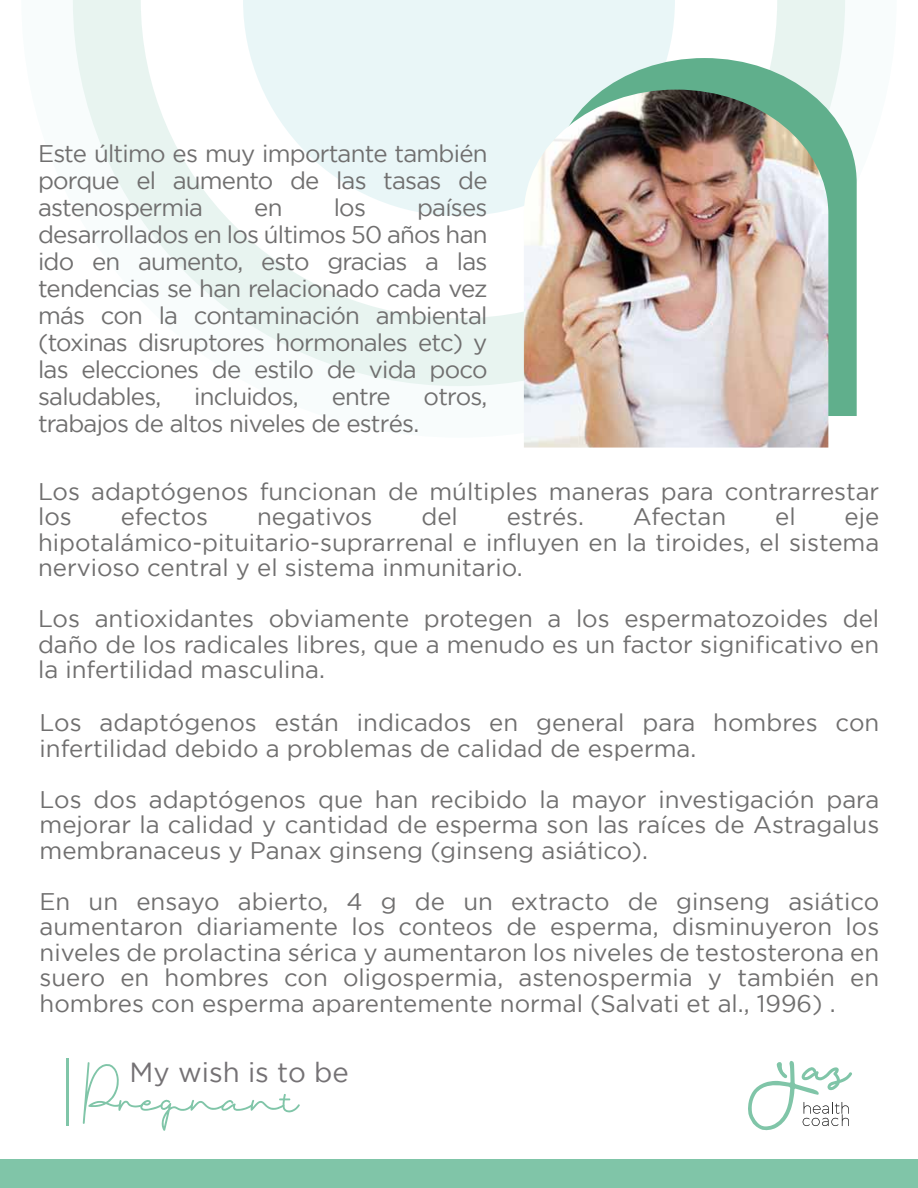
<style>
.page{position:relative;width:918px;height:1188px;background:#fff}
.page>*{position:absolute;margin:0;border:0;box-sizing:border-box;transform-origin:0 0}
.t1{font:63.3px "Badriyah Two";color:#80c5a8}
.t2{font:27.6px "Gotham";color:#747174}
.t3{font:24px/25.5px "Gotham";color:#706f6f;text-align:justify}
.t4{font:24px "Gotham";letter-spacing:-.03em;color:#706f6f}
</style>
<div class="page">
<svg style="left:73px;top:0;width:772px;height:386px;fill:#e8f4f0"></svg>
<svg style="left:141px;top:0;width:636px;height:318px"></svg>
<svg style="left:243px;top:0;width:432px;height:216px;fill:#e9f6f7"></svg>
<svg style="left:748px;top:1061px;width:104px;height:70px"></svg>
<hr style="left:66px;top:1059px;width:2px;height:67px;background:#80c5a8">
<div style="left:0;top:1160px;width:918px;height:28px;background:#80c5a8"></div>
<svg style="left:552px;top:58px;width:305px;height:358px;fill:#60af8c"></svg>
<img style="left:524px;top:90px;width:304px;height:358px">
<p class="t3" style="left:38px;top:140px;width:451px;line-height:27px">Este último es muy importante también porque el aumento de las tasas de astenospermia</p>
<p class="t3" style="left:38px;top:194px;width:451px;line-height:27px;text-indent:379px">países desarrollados en los últimos 50 años han ido en aumento, esto gracias a las tendencias se han relacionado cada vez más con la contaminación ambiental (toxinas disruptores hormonales etc) y las elecciones de estilo de vida poco saludables,</p>
<p class="t3" style="left:254px;top:195px;width:30px">en</p>
<p class="t3" style="left:334px;top:195px;width:34px">los</p>
<p class="t4" style="left:194px;top:384px;width:106px">incluidos,</p>
<p class="t3" style="left:332px;top:384px;width:61px">entre</p>
<p class="t3" style="left:424px;top:384px;width:65px">otros,</p>
<p class="t4" style="left:38px;top:411px;width:383px">trabajos de altos niveles de estrés.</p>
<p class="t3" style="left:38px;top:478px;width:843px">Los adaptógenos funcionan de múltiples maneras para contrarrestar los</p>
<p class="t3" style="left:121px;top:504px;width:89px">efectos</p>
<p class="t3" style="left:257px;top:504px;width:117px">negativos</p>
<p class="t3" style="left:421px;top:504px;width:38px">del</p>
<p class="t3" style="left:507px;top:504px;width:79px">estrés.</p>
<p class="t3" style="left:633px;top:504px;width:95px">Afectan</p>
<p class="t3" style="left:775px;top:504px;width:22px">el</p>
<p class="t3" style="left:38px;top:504px;width:843px;text-indent:807px">eje hipotalámico-pituitario-suprarrenal e influyen en la tiroides, el sistema nervioso central y el sistema inmunitario.</p>
<p class="t3" style="left:38px;top:606px;width:843px">Los antioxidantes obviamente protegen a los espermatozoides del daño de los radicales libres, que a menudo es un factor significativo en la infertilidad masculina.</p>
<p class="t3" style="left:40px;top:710px;width:841px">Los adaptógenos están indicados en general para hombres con infertilidad debido a problemas de calidad de esperma.</p>
<p class="t3" style="left:40px;top:786px;width:841px">Los dos adaptógenos que han recibido la mayor investigación para mejorar la calidad y cantidad de esperma son las raíces de Astragalus membranaceus y Panax ginseng (ginseng asiático).</p>
<p class="t3" style="left:40px;top:888px;width:841px">En un ensayo abierto, 4 g de un extracto de ginseng asiático aumentaron diariamente los conteos de esperma, disminuyeron los niveles de prolactina sérica y aumentaron los niveles de testosterona en suero en hombres con oligospermia, astenospermia y también en hombres con esperma aparentemente normal (Salvati et al., 1996) .</p>
<p class="t2" style="left:130px;top:1057px;width:221px">My wish is to be</p>
<h1 class="t1" style="left:83px;top:1059px;width:216px">Pregnant</h1>
</div>
